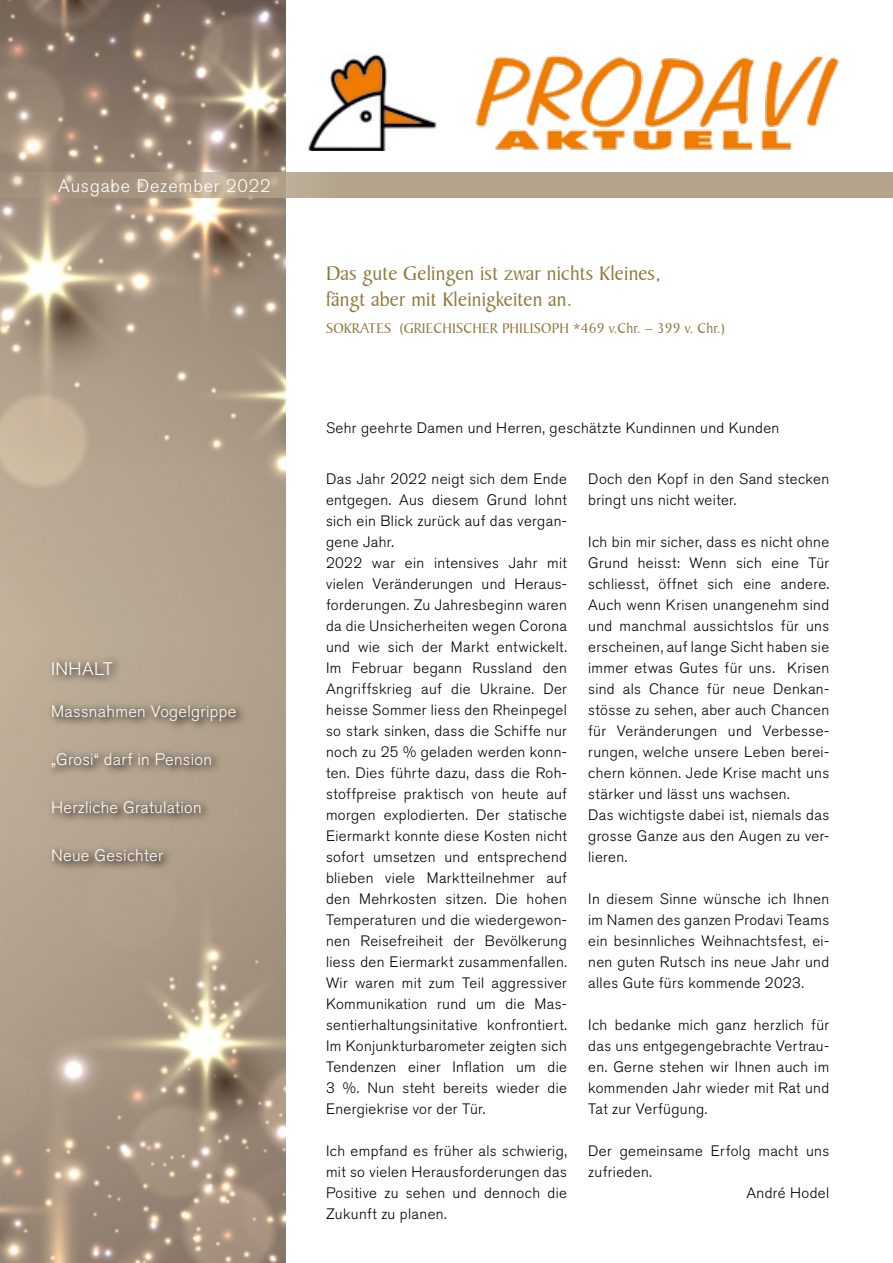
<style>
.page{position:relative;width:893px;height:1263px;background:#fff}
.page>*{position:absolute;margin:0;border:0;box-sizing:border-box;transform-origin:0 0}
.t1{font:21px "Baker Signet BT";letter-spacing:.01em;color:#8e793c}
.t2{font:300 18px "Akzidenz Grotesk Pro";letter-spacing:.05em;color:#fff}
.t3{font:300 16.5px "Akzidenz Grotesk Pro";letter-spacing:.02em;color:#fff}
.t4{font:300 15px/21px "Akzidenz Grotesk Pro";letter-spacing:.025em;color:#000;text-align:justify}
.t5{font:15px "Baker Signet BT";letter-spacing:.01em;color:#8e793c}
</style>
<div class="page">
<img style="left:0;top:0;width:286px;height:1263px">
<svg style="left:0;top:172px;width:893px;height:25px;background:#b2a28b"></svg>
<img style="left:308px;top:54px;width:129px;height:96px">
<img style="left:475px;top:55px;width:365px;height:96px">
<svg style="left:48px;top:656px;width:198px;height:215px;background:#ab9b87"></svg>
<p class="t2" style="left:58px;top:174px;width:214px">Ausgabe Dezember 2022</p>
<p class="t2" style="left:51px;top:657px;width:63px">INHALT</p>
<p class="t3" style="left:51px;top:700px;width:187px">Massnahmen Vogelgrippe</p>
<p class="t3" style="left:51px;top:748px;width:162px">„Grosi“ darf in Pension</p>
<p class="t3" style="left:51px;top:796px;width:152px">Herzliche Gratulation</p>
<p class="t3" style="left:51px;top:844px;width:114px">Neue Gesichter</p>
<p class="t1" style="left:326px;top:261px;width:336px">Das gute Gelingen ist zwar nichts Kleines,</p>
<p class="t1" style="left:326px;top:287px;width:248px">fängt aber mit Kleinigkeiten an.</p>
<p class="t5" style="left:326px;top:319px;width:400px">SOKRATES (GRIECHISCHER PHILISOPH *469 v.Chr. – 399 v. Chr.)</p>
<p class="t4" style="left:326px;top:418px;width:455px">Sehr geehrte Damen und Herren, geschätzte Kundinnen und Kunden</p>
<p class="t4" style="left:326px;top:469px;width:242px">Das Jahr 2022 neigt sich dem Ende entgegen. Aus diesem Grund lohnt sich ein Blick zurück auf das vergan&shy;gene Jahr.</p>
<p class="t4" style="left:326px;top:553px;width:242px">2022 war ein intensives Jahr mit vielen Veränderungen und Heraus&shy;forderungen. Zu Jahresbeginn waren da die Unsicherheiten wegen Corona und wie sich der Markt entwickelt.<br>Im Februar begann Russland den Angriffskrieg auf die Ukraine. Der heisse Sommer liess den Rheinpegel so stark sinken, dass die Schiffe nur noch zu 25 % geladen werden konn&shy;ten. Dies führte dazu, dass die Roh&shy;stoffpreise praktisch von heute auf morgen explodierten. Der statische Eiermarkt konnte diese Kosten nicht sofort umsetzen und entsprechend blieben viele Marktteilnehmer auf den Mehrkosten sitzen. Die hohen Temperaturen und die wiedergewon&shy;nen Reisefreiheit der Bevölkerung liess den Eiermarkt zusammenfallen.<br>Wir waren mit zum Teil aggressiver Kommunikation rund um die Mas&shy;sentierhaltungsinitative konfrontiert.<br>Im Konjunkturbarometer zeigten sich Tendenzen einer Inflation um die 3 %. Nun steht bereits wieder die Energiekrise vor der Tür.</p>
<p class="t4" style="left:326px;top:1141px;width:242px">Ich empfand es früher als schwierig, mit so vielen Herausforderungen das Positive zu sehen und dennoch die Zukunft zu planen.</p>
<p class="t4" style="left:588px;top:469px;width:242px">Doch den Kopf in den Sand stecken bringt uns nicht weiter.</p>
<p class="t4" style="left:588px;top:532px;width:242px">Ich bin mir sicher, dass es nicht ohne Grund heisst: Wenn sich eine Tür schliesst, öffnet sich eine andere.<br>Auch wenn Krisen unangenehm sind und manchmal aussichtslos für uns erscheinen, auf lange Sicht haben sie immer etwas Gutes für uns. Krisen sind als Chance für neue Denkan&shy;stösse zu sehen, aber auch Chancen für Veränderungen und Verbesse&shy;rungen, welche unsere Leben berei&shy;chern können. Jede Krise macht uns stärker und lässt uns wachsen.</p>
<p class="t4" style="left:588px;top:805px;width:242px">Das wichtigste dabei ist, niemals das grosse Ganze aus den Augen zu ver&shy;lieren.</p>
<p class="t4" style="left:588px;top:889px;width:242px">In diesem Sinne wünsche ich Ihnen im Namen des ganzen Prodavi Teams ein besinnliches Weihnachtsfest, ei&shy;nen guten Rutsch ins neue Jahr und alles Gute fürs kommende 2023.</p>
<p class="t4" style="left:588px;top:1015px;width:242px">Ich bedanke mich ganz herzlich für das uns entgegengebrachte Vertrau&shy;en. Gerne stehen wir Ihnen auch im kommenden Jahr wieder mit Rat und Tat zur Verfügung.</p>
<p class="t4" style="left:588px;top:1141px;width:242px">Der gemeinsame Erfolg macht uns zufrieden.</p>
<p class="t4" style="left:746px;top:1183px;width:84px">André Hodel</p>
</div>
